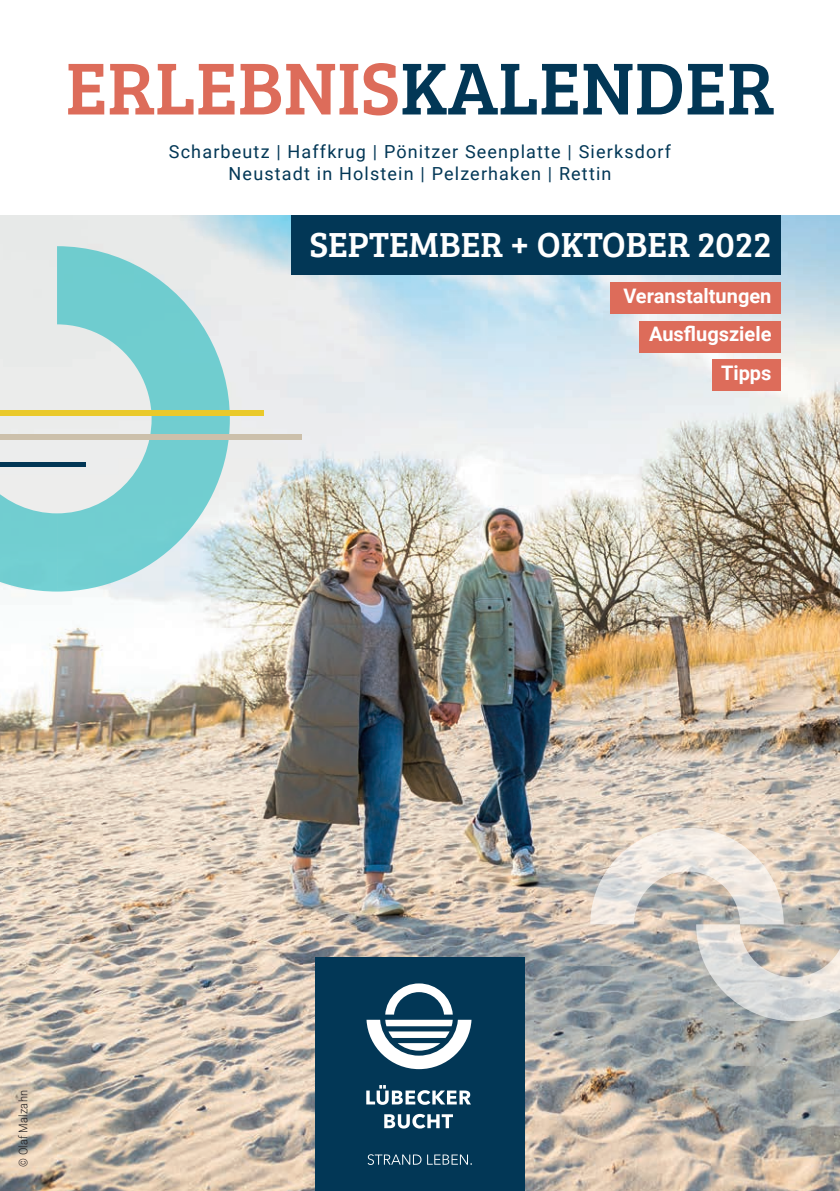
<style>
.page{position:relative;width:840px;height:1191px;background:#fff}
.page>*{position:absolute;margin:0;border:0;box-sizing:border-box;transform-origin:0 0}
.t1{font:76px "Bree Serif";color:#dd6c5a}
.t2{font:36px "Bree Serif";color:#fff}
.t3{font:700 20px/38px "Roboto";color:#fff;text-align:right}
.t4{font:18px/21.6px "Roboto";letter-spacing:.065em;color:#023756;text-align:center}
.t5{font:300 12px "Roboto";letter-spacing:.02em;color:#231f20;scale:.92 1}
.s1{color:#023756}
</style>
<div class="page">
<img style="left:0;top:215px;width:839px;height:976px">
<div style="left:609px;top:283px;width:171px;height:31px;background:#dd6c5a"></div>
<div style="left:639px;top:321px;width:141px;height:31px;background:#dd6c5a"></div>
<div style="left:712px;top:359px;width:68px;height:31px;background:#dd6c5a"></div>
<div style="left:315px;top:957px;width:209px;height:234px;background:#023756"></div>
<svg style="left:367px;top:1154px;width:104px;height:11px"></svg>
<svg style="left:366px;top:1085px;width:104px;height:19px"></svg>
<svg style="left:384px;top:1113px;width:68px;height:15px"></svg>
<svg style="left:366px;top:983px;width:105px;height:86px"></svg>
<div style="left:291px;top:215px;width:489px;height:60px;background:#023756"></div>
<svg style="left:57px;top:246px;width:173px;height:345px;background:#a5dadb"></svg>
<svg style="left:0;top:419px;width:57px;height:172px;background:#addcdd"></svg>
<div style="left:0;top:410px;width:263px;height:5px;background:#eac92a"></div>
<div style="left:0;top:434px;width:301px;height:5px;background:#ccc0ab"></div>
<hr style="left:0;top:462px;width:85px;height:4px;background:#023756">
<svg style="left:590px;top:827px;width:249px;height:194px;background:#c8c4bf"></svg>
<h1 class="t1" style="left:65px;top:33px;width:710px">ERLEBNIS<span class="s1">KALENDER</span></h1>
<p class="t4" style="left:169px;top:140px;width:503px">Scharbeutz | Haffkrug | Pönitzer Seenplatte | Sierksdorf<br>Neustadt in Holstein | Pelzerhaken | Rettin</p>
<h2 class="t2" style="left:309px;top:218px;width:463px">SEPTEMBER + OKTOBER 2022</h2>
<p class="t3" style="left:623px;top:277px;width:150px">Veranstaltungen<br>Ausflugsziele<br>Tipps</p>
<p class="t5" style="left:15px;top:1166px;width:85px;rotate:-90deg">© Olaf Malzahn</p>
</div>
